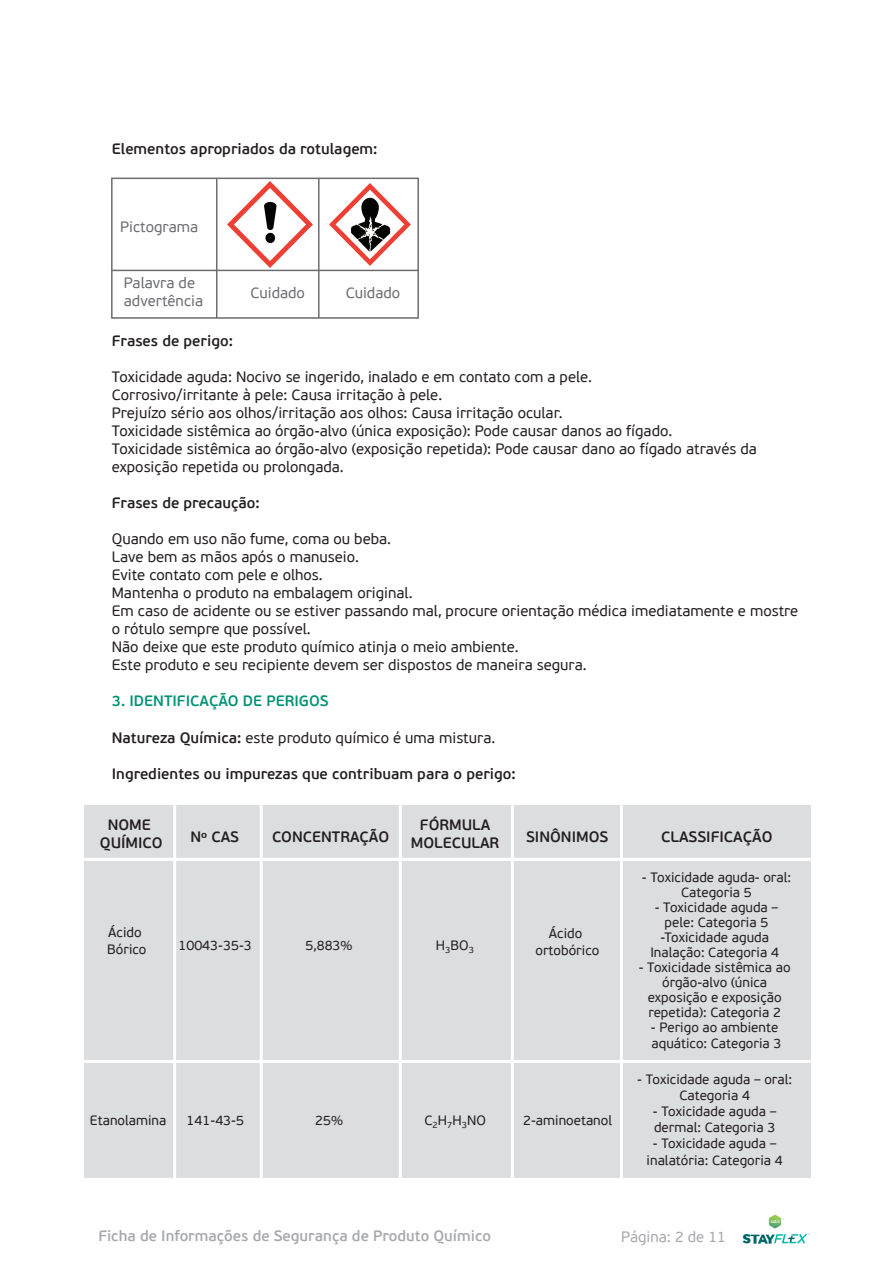
<style>
.page{position:relative;width:895px;height:1278px;background:#fff}
.page>*{position:absolute;margin:0;border:0;box-sizing:border-box;transform-origin:0 0}
.t1{font:15px/18px "PF Beau Sans Pro";color:#231f20}
.t2{font:600 15px/18px "PF Beau Sans Pro";color:#231f20;text-align:center}
.t3{font:600 15px "PF Beau Sans Pro";color:#a8a9ad}
.t4{font:15px/18px "PF Beau Sans Pro";color:#6c6d70}
.t5{font:600 15px "PF Beau Sans Pro";color:#009276}
.t6{font:15px "PF Beau Sans Pro";color:#a8a9ad}
.t7{font:13.5px/15px "PF Beau Sans Pro";color:#231f20;text-align:center}
.s1{font-weight:600}
</style>
<div class="page">
<div style="left:111px;top:177px;width:308px;height:141px;background:#fff;border:2px solid #6c6d70"></div>
<hr style="left:216px;top:178px;width:1px;height:140px;background:#6c6d70">
<hr style="left:318px;top:178px;width:1px;height:140px;background:#6c6d70">
<hr style="left:112px;top:269px;width:306px;height:2px;background:#6c6d70">
<div style="left:84px;top:805px;width:726px;height:372px;background:#dcdddf"></div>
<hr style="left:173px;top:805px;width:3px;height:372px;background:#fff">
<hr style="left:260px;top:805px;width:3px;height:372px;background:#fff">
<hr style="left:399px;top:805px;width:3px;height:372px;background:#fff">
<hr style="left:511px;top:805px;width:3px;height:372px;background:#fff">
<hr style="left:620px;top:805px;width:3px;height:372px;background:#fff">
<hr style="left:84px;top:857px;width:726px;height:3px;background:#fff">
<hr style="left:84px;top:1059px;width:726px;height:3px;background:#fff">
<img style="left:227px;top:182px;width:86px;height:85px">
<svg style="left:742px;top:1214px;width:67px;height:29px"></svg>
<img style="left:329px;top:184px;width:82px;height:81px">
<p class="t2" style="left:112px;top:140px;width:267px">Elementos apropriados da rotulagem:</p>
<p class="t4" style="left:120px;top:218px;width:80px">Pictograma</p>
<p class="t4" style="left:124px;top:274px;width:81px">Palavra de advertência</p>
<p class="t4" style="left:250px;top:284px;width:56px">Cuidado</p>
<p class="t4" style="left:346px;top:284px;width:56px">Cuidado</p>
<p class="t2" style="left:112px;top:332px;width:123px">Frases de perigo:</p>
<p class="t1" style="left:112px;top:368px;width:646px">Toxicidade aguda: Nocivo se ingerido, inalado e em contato com a pele.<br>Corrosivo/irritante à pele: Causa irritação à pele.<br>Prejuízo sério aos olhos/irritação aos olhos: Causa irritação ocular.<br>Toxicidade sistêmica ao órgão-alvo (única exposição): Pode causar danos ao fígado.<br>Toxicidade sistêmica ao órgão-alvo (exposição repetida): Pode causar dano ao fígado através da exposição repetida ou prolongada.</p>
<p class="t2" style="left:112px;top:494px;width:149px">Frases de precaução:</p>
<p class="t1" style="left:112px;top:530px;width:688px">Quando em uso não fume, coma ou beba.<br>Lave bem as mãos após o manuseio.<br>Evite contato com pele e olhos.<br>Mantenha o produto na embalagem original.<br>Em caso de acidente ou se estiver passando mal, procure orientação médica imediatamente e mostre o rótulo sempre que possível.<br>Não deixe que este produto químico atinja o meio ambiente.<br>Este produto e seu recipiente devem ser dispostos de maneira segura.</p>
<p class="t5" style="left:112px;top:692px;width:218px">3. IDENTIFICAÇÃO DE PERIGOS</p>
<p class="t1" style="left:112px;top:728px;width:385px"><span class="s1">Natureza Química:</span> este produto químico é uma mistura.</p>
<p class="t2" style="left:112px;top:764px;width:405px">Ingredientes ou impurezas que contribuam para o perigo:</p>
<p class="t2" style="left:411px;top:816px;width:90px">FÓRMULA<br>MOLECULAR</p>
<p class="t2" style="left:100px;top:816px;width:64px">NOME<br>QUÍMICO</p>
<p class="t2" style="left:190px;top:827px;width:50px">Nº CAS</p>
<p class="t2" style="left:272px;top:827px;width:119px">CONCENTRAÇÃO</p>
<p class="t2" style="left:526px;top:827px;width:84px">SINÔNIMOS</p>
<p class="t2" style="left:661px;top:827px;width:113px">CLASSIFICAÇÃO</p>
<p class="t7" style="left:107px;top:924px;width:41px;line-height:16.2px;text-align:left">Ácido<br>Bórico</p>
<p class="t7" style="left:178px;top:938px;width:75px">10043-35-3</p>
<p class="t7" style="left:305px;top:938px;width:49px">5,883%</p>
<p class="t7" style="left:549px;top:926px;width:35px">Ácido</p>
<p class="t7" style="left:436px;top:938px;width:40px">H<sub>3</sub>BO<sub>3</sub></p>
<p class="t7" style="left:535px;top:942px;width:65px">ortobórico</p>
<p class="t7" style="left:641px;top:870px;width:151px">- Toxicidade aguda- oral:<br>Categoria 5</p>
<p class="t7" style="left:650px;top:900px;width:130px">- Toxicidade aguda – pele: Categoria 5 -Toxicidade aguda<br>Inalação: Categoria 4</p>
<p class="t7" style="left:638px;top:960px;width:153px">- Toxicidade sistêmica ao órgão-alvo (única exposição e exposição repetida): Categoria 2</p>
<p class="t7" style="left:651px;top:1020px;width:132px;text-align:left">- Perigo ao ambiente aquático: Categoria 3</p>
<p class="t7" style="left:90px;top:1112px;width:78px">Etanolamina</p>
<p class="t7" style="left:186px;top:1112px;width:59px">141-43-5</p>
<p class="t7" style="left:315px;top:1112px;width:29px">25%</p>
<p class="t7" style="left:424px;top:1112px;width:63px">C<sub>2</sub>H<sub>7</sub>H<sub>3</sub>NO</p>
<p class="t7" style="left:523px;top:1112px;width:91px">2-aminoetanol</p>
<p class="t7" style="left:637px;top:1070px;width:156px;line-height:16.2px">- Toxicidade aguda – oral:<br>Categoria 4</p>
<p class="t7" style="left:653px;top:1103px;width:125px;line-height:16.2px;text-align:left">- Toxicidade aguda – dermal: Categoria 3</p>
<p class="t7" style="left:646px;top:1135px;width:138px;line-height:16.2px">- Toxicidade aguda – inalatória: Categoria 4</p>
<p class="t3" style="left:98px;top:1226px;width:394px">Ficha de Informações de Segurança de Produto Químico</p>
<p class="t6" style="left:621px;top:1228px;width:106px">Página: 2 de 11</p>
</div>
